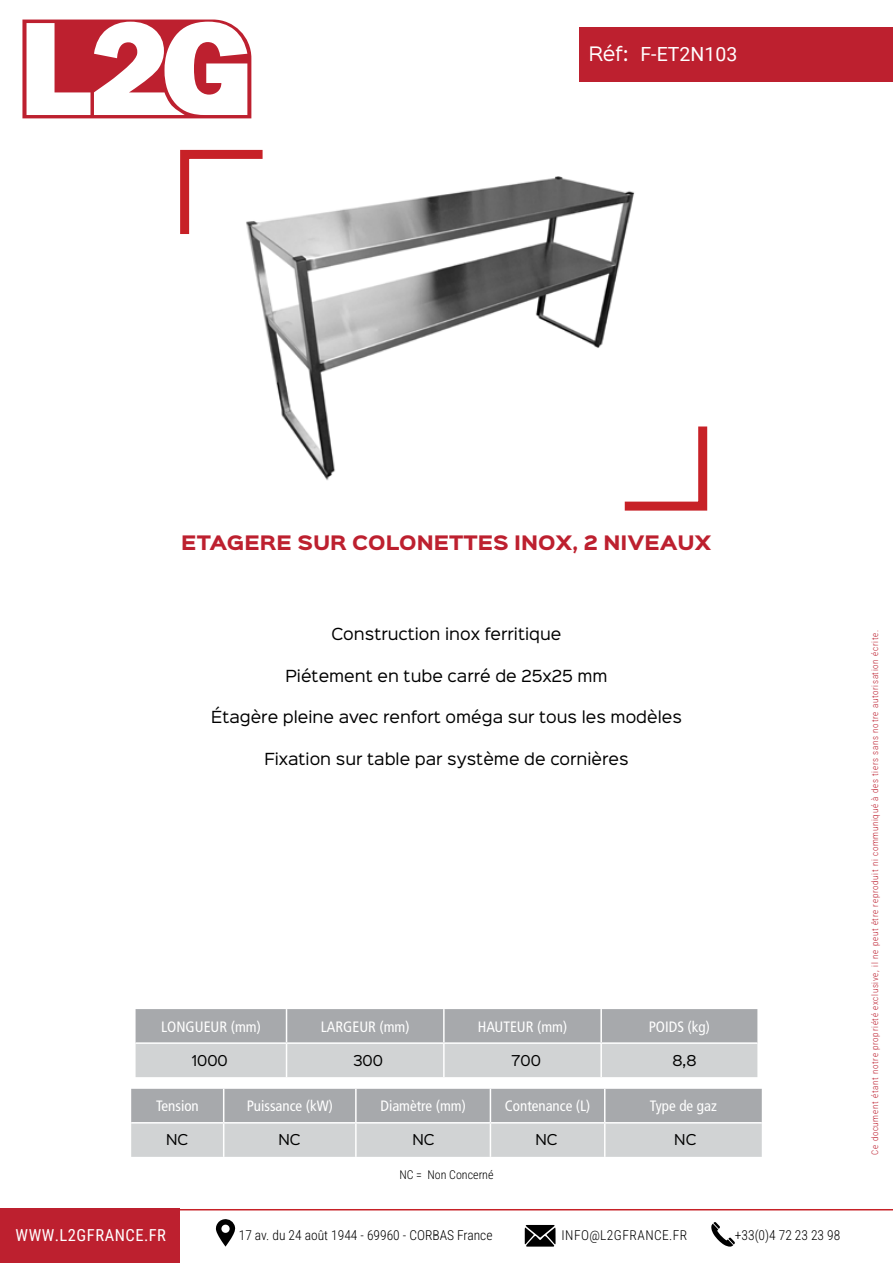
<style>
.page{position:relative;width:893px;height:1263px;background:#fff}
.page>*{position:absolute;margin:0;border:0;box-sizing:border-box;transform-origin:0 0}
.t1{font:19.5px "Roboto";color:#fff}
.t2{font:900 18px "Sinkin Sans 800";color:#bd202f}
.t3{font:18px "Sinkin Sans 400";color:#fff}
.t4{font:16.5px "Roboto Condensed";letter-spacing:.035em;color:#fff}
.t5{font:15px "Sinkin Sans 400";color:#000}
.t6{font:condensed 15px "Frutiger LT Std";color:#fff}
.t7{font:300 13.5px "Roboto Condensed";color:#000}
.t8{font:13.5px "Sinkin Sans 400";color:#000}
.t9{font:300 13.5px "Roboto Condensed";letter-spacing:.035em;color:#000}
.t10{font:300 12px "Roboto Condensed";color:#000}
.t11{font:300 9px "Roboto Condensed";letter-spacing:.075em;color:#bd2030}
</style>
<div class="page">
<div style="left:579px;top:27px;width:314px;height:54px;background:#bd202f"></div>
<svg style="left:624px;top:426px;width:84px;height:85px"></svg>
<svg style="left:180px;top:149px;width:83px;height:85px"></svg>
<svg style="left:136px;top:1009px;width:621px;height:68px;background:#bcbec0"></svg>
<hr style="left:286px;top:1009px;width:1px;height:33px;background:#fff">
<hr style="left:443px;top:1009px;width:2px;height:33px;background:#fff">
<hr style="left:600px;top:1009px;width:2px;height:33px;background:#fff">
<hr style="left:136px;top:1042px;width:151px;height:2px;background:#fff">
<hr style="left:287px;top:1042px;width:157px;height:2px;background:#fff">
<hr style="left:286px;top:1044px;width:1px;height:33px;background:#fff">
<hr style="left:444px;top:1042px;width:157px;height:2px;background:#fff">
<hr style="left:443px;top:1044px;width:2px;height:33px;background:#fff">
<hr style="left:601px;top:1042px;width:156px;height:2px;background:#fff">
<hr style="left:600px;top:1044px;width:2px;height:33px;background:#fff">
<svg style="left:131px;top:1089px;width:631px;height:68px;background:#bcbec0"></svg>
<hr style="left:223px;top:1089px;width:1px;height:33px;background:#fff">
<hr style="left:355px;top:1089px;width:2px;height:33px;background:#fff">
<hr style="left:490px;top:1089px;width:1px;height:33px;background:#fff">
<hr style="left:604px;top:1089px;width:1px;height:33px;background:#fff">
<hr style="left:131px;top:1122px;width:93px;height:1px;background:#fff">
<hr style="left:224px;top:1122px;width:132px;height:1px;background:#fff">
<hr style="left:223px;top:1123px;width:1px;height:34px;background:#fff">
<hr style="left:356px;top:1122px;width:134px;height:1px;background:#fff">
<hr style="left:355px;top:1123px;width:2px;height:34px;background:#fff">
<hr style="left:490px;top:1122px;width:115px;height:1px;background:#fff">
<hr style="left:490px;top:1123px;width:1px;height:34px;background:#fff">
<hr style="left:605px;top:1122px;width:157px;height:1px;background:#fff">
<hr style="left:604px;top:1123px;width:1px;height:34px;background:#fff">
<div style="left:0;top:1209px;width:180px;height:54px;background:#bd202f"></div>
<hr style="left:180px;top:1209px;width:713px;height:1px;background:#c72127">
<svg style="left:216px;top:1219px;width:19px;height:27px"></svg>
<svg style="left:525px;top:1225px;width:30px;height:21px"></svg>
<svg style="left:711px;top:1222px;width:24px;height:24px"></svg>
<img style="left:234px;top:166px;width:417px;height:328px">
<svg style="left:22px;top:20px;width:229px;height:98px"></svg>
<p class="t3" style="left:589px;top:39px;width:41px">Réf:</p>
<h1 class="t1" style="left:640px;top:40px;width:98px">F-ET2N103</h1>
<p class="t2" style="left:181px;top:533px;width:532px">ETAGERE SUR COLONETTES INOX, 2 NIVEAUX</p>
<p class="t5" style="left:332px;top:622px;width:231px">Construction inox ferritique</p>
<p class="t5" style="left:285px;top:663px;width:324px">Piétement en tube carré de 25x25 mm</p>
<p class="t5" style="left:211px;top:704px;width:472px">Étagère pleine avec renfort oméga sur tous les modèles</p>
<p class="t5" style="left:264px;top:746px;width:366px">Fixation sur table par système de cornières</p>
<p class="t6" style="left:161px;top:1018px;width:101px">LONGUEUR (mm)</p>
<p class="t6" style="left:321px;top:1018px;width:90px">LARGEUR (mm)</p>
<p class="t6" style="left:478px;top:1018px;width:91px">HAUTEUR (mm)</p>
<p class="t6" style="left:649px;top:1018px;width:63px">POIDS (kg)</p>
<p class="t8" style="left:192px;top:1049px;width:37px">1000</p>
<p class="t8" style="left:353px;top:1049px;width:31px">300</p>
<p class="t8" style="left:512px;top:1049px;width:31px">700</p>
<p class="t8" style="left:672px;top:1049px;width:26px">8,8</p>
<p class="t6" style="left:156px;top:1097px;width:44px">Tension</p>
<p class="t6" style="left:247px;top:1097px;width:88px">Puissance (kW)</p>
<p class="t6" style="left:380px;top:1097px;width:87px">Diamètre (mm)</p>
<p class="t6" style="left:505px;top:1097px;width:87px">Contenance (L)</p>
<p class="t6" style="left:650px;top:1097px;width:69px">Type de gaz</p>
<p class="t8" style="left:166px;top:1128px;width:24px">NC</p>
<p class="t8" style="left:279px;top:1128px;width:24px">NC</p>
<p class="t8" style="left:412px;top:1128px;width:24px">NC</p>
<p class="t8" style="left:535px;top:1128px;width:24px">NC</p>
<p class="t8" style="left:674px;top:1128px;width:24px">NC</p>
<p class="t10" style="left:399px;top:1166px;width:96px">NC = Non Concerné</p>
<p class="t4" style="left:16px;top:1224px;width:152px">WWW.L2GFRANCE.FR</p>
<p class="t7" style="left:239px;top:1226px;width:255px">17 av. du 24 août 1944 - 69960 - CORBAS France</p>
<p class="t9" style="left:561px;top:1226px;width:127px">INFO@L2GFRANCE.FR</p>
<p class="t7" style="left:735px;top:1226px;width:107px">+33(0)4 72 23 23 98</p>
<p class="t11" style="left:868px;top:1155px;width:526px;rotate:-90deg">Ce document étant notre propriété exclusive, il ne peut être reproduit ni communiqué à des tiers sans notre autorisation écrite.</p>
</div>
